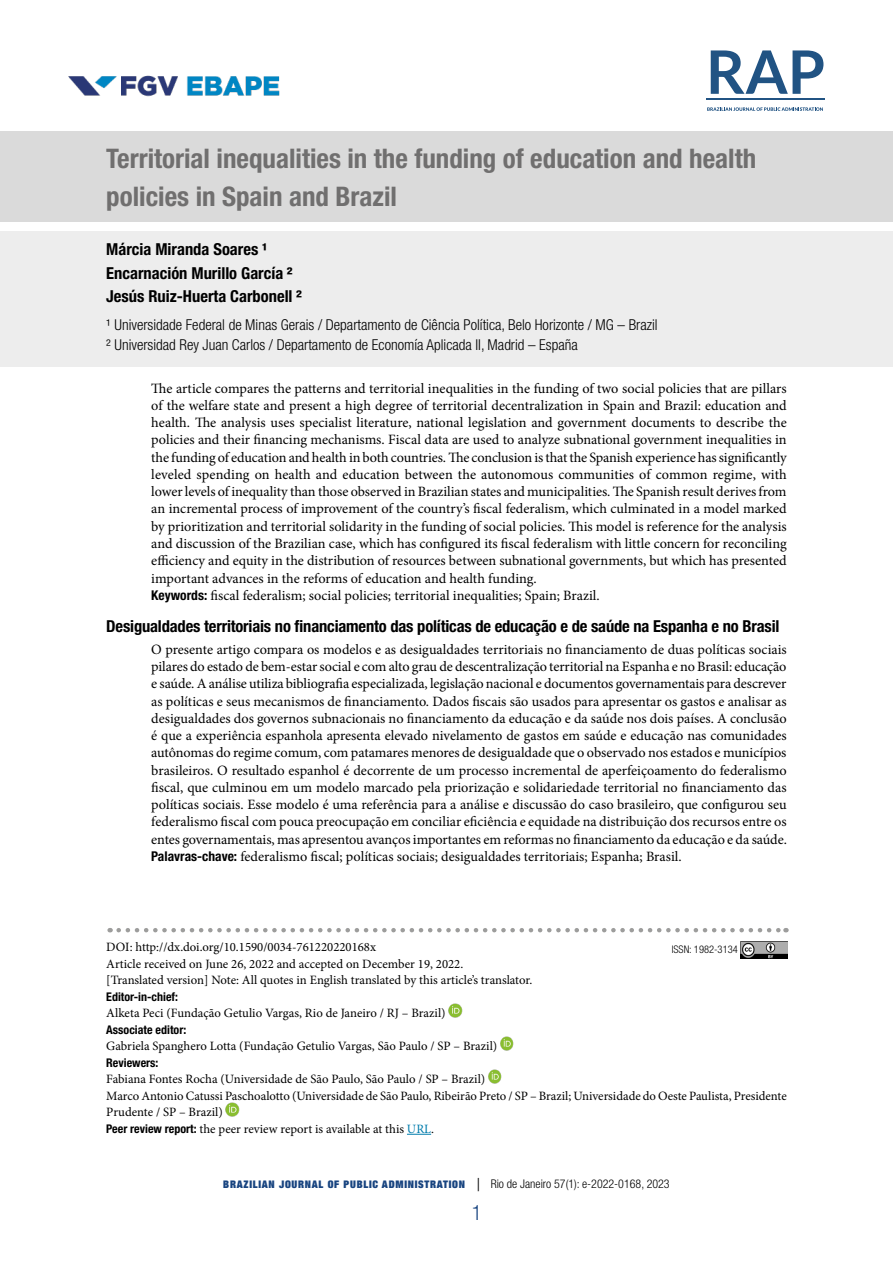
<style>
.page{position:relative;width:893px;height:1263px;background:#fff}
.page>*{position:absolute;margin:0;border:0;box-sizing:border-box;transform-origin:0 0}
.t1{font:700 condensed 27px/37.5px "Helvetica Neue LT Std";color:#706f6f}
.t2{font:300 condensed 21px "Helvetica Neue LT Std";color:#184480}
.t3{font:700 condensed 16.5px/23.7px "Helvetica Neue LT Std";letter-spacing:-.01em;color:#000}
.t4{font:300 condensed 15px/19.5px "Helvetica Neue LT Std";color:#000}
.t5{font:14.25px/17.2px "Minion Pro";color:#000}
.t6{font:12.75px/16.5px "Minion Pro";color:#000}
.t7{font:700 condensed 12px "Helvetica Neue LT Std";color:#000}
.t8{font:900 expanded 10.5px "Helvetica Neue";letter-spacing:.07em;color:#184480}
.t9{font:300 condensed 10.5px "Helvetica Neue LT Std";color:#000}
.s1{font-family:"Helvetica Neue LT Std";font-weight:700;font-stretch:condensed;font-size:13.5px}
.s2{font-family:"Helvetica Neue LT Std";font-weight:700;font-stretch:condensed;font-size:12px}
.s3{color:#007cac}
.s4{font-family:"Helvetica Neue LT Std";font-weight:300;font-stretch:condensed;font-size:18px;color:#000}
.s5{font-family:"Helvetica Neue LT Std";font-weight:300;font-stretch:condensed;font-size:12px;color:#000}
</style>
<div class="page">
<img style="left:68px;top:75px;width:212px;height:22px">
<svg style="left:707px;top:107px;width:116px;height:4px"></svg>
<hr style="left:706px;top:98px;width:119px;height:2px;background:#215383">
<svg style="left:711px;top:50px;width:112px;height:44px"></svg>
<div style="left:0;top:131px;width:892px;height:90px;background:#dadada"></div>
<div style="left:0;top:231px;width:892px;height:135px;background:#ededed"></div>
<svg style="left:119px;top:928px;width:667px;height:4px"></svg>
<img style="left:740px;top:942px;width:47px;height:16px">
<svg style="left:407px;top:1134px;width:24px;height:1px"></svg>
<svg style="left:449px;top:1004px;width:13px;height:13px"></svg>
<img style="left:500px;top:1037px;width:14px;height:13px">
<img style="left:488px;top:1070px;width:14px;height:13px">
<svg style="left:226px;top:1103px;width:13px;height:13px"></svg>
<h1 class="t1" style="left:106px;top:139px;width:651px">Territorial inequalities in the funding of education and health policies in Spain and Brazil</h1>
<p class="t3" style="left:106px;top:237px;width:197px">Márcia Miranda Soares ¹<br>Encarnación Murillo García ²<br>Jesús Ruiz-Huerta Carbonell ²</p>
<p class="t4" style="left:106px;top:315px;width:553px">¹ Universidade Federal de Minas Gerais / Departamento de Ciência Política, Belo Horizonte / MG – Brazil<br>² Universidad Rey Juan Carlos / Departamento de Economía Aplicada II, Madrid – España</p>
<p class="t5" style="left:151px;top:380px;width:637px">The article compares the patterns and territorial inequalities in the funding of two social policies that are pillars of the welfare state and present a high degree of territorial decentralization in Spain and Brazil: education and health. The analysis uses specialist literature, national legislation and government documents to describe the policies and their financing mechanisms. Fiscal data are used to analyze subnational government inequalities in the funding of education and health in both countries. The conclusion is that the Spanish experience has significantly leveled spending on health and education between the autonomous communities of common regime, with lower levels of inequality than those observed in Brazilian states and municipalities. The Spanish result derives from an incremental process of improvement of the country’s fiscal federalism, which culminated in a model marked by prioritization and territorial solidarity in the funding of social policies. This model is reference for the analysis and discussion of the Brazilian case, which has configured its fiscal federalism with little concern for reconciling efficiency and equity in the distribution of resources between subnational governments, but which has presented important advances in the reforms of education and health funding.<br><span class="s1">Keywords:</span> fiscal federalism; social policies; territorial inequalities; Spain; Brazil.</p>
<p class="t3" style="left:106px;top:614px;width:675px">Desigualdades territoriais no financiamento das políticas de educação e de saúde na Espanha e no Brasil</p>
<p class="t5" style="left:151px;top:641px;width:637px;text-align:justify">O presente artigo compara os modelos e as desigualdades territoriais no financiamento de duas políticas sociais pilares do estado de bem-estar social e com alto grau de descentralização territorial na Espanha e no Brasil: educação e saúde. A análise utiliza bibliografia especializada, legislação nacional e documentos governamentais para descrever as políticas e seus mecanismos de financiamento. Dados fiscais são usados para apresentar os gastos e analisar as desigualdades dos governos subnacionais no financiamento da educação e da saúde nos dois países. A conclusão é que a experiência espanhola apresenta elevado nivelamento de gastos em saúde e educação nas comunidades autônomas do regime comum, com patamares menores de desigualdade que o observado nos estados e municípios brasileiros. O resultado espanhol é decorrente de um processo incremental de aperfeiçoamento do federalismo fiscal, que culminou em um modelo marcado pela priorização e solidariedade territorial no financiamento das políticas sociais. Esse modelo é uma referência para a análise e discussão do caso brasileiro, que configurou seu federalismo fiscal com pouca preocupação em conciliar eficiência e equidade na distribuição dos recursos entre os entes governamentais, mas apresentou avanços importantes em reformas no financiamento da educação e da saúde.<br><span class="s1">Palavras-chave:</span> federalismo fiscal; políticas sociais; desigualdades territoriais; Espanha; Brasil.</p>
<p class="t6" style="left:106px;top:939px;width:427px">DOI: http://dx.doi.org/10.1590/0034-761220220168x<br>Article received on June 26, 2022 and accepted on December 19, 2022.<br>[Translated version] Note: All quotes in English translated by this article’s translator.</p>
<p class="t7" style="left:106px;top:989px;width:73px">Editor-in-chief:</p>
<p class="t6" style="left:106px;top:1005px;width:341px">Alketa Peci (Fundação Getulio Vargas, Rio de Janeiro / RJ – Brazil)</p>
<p class="t7" style="left:106px;top:1022px;width:81px">Associate editor:</p>
<p class="t6" style="left:106px;top:1038px;width:392px">Gabriela Spanghero Lotta (Fundação Getulio Vargas, São Paulo / SP – Brazil)</p>
<p class="t7" style="left:106px;top:1055px;width:54px">Reviewers:</p>
<p class="t6" style="left:106px;top:1071px;width:682px">Fabiana Fontes Rocha (Universidade de São Paulo, São Paulo / SP – Brazil)<br>Marco Antonio Catussi Paschoalotto (Universidade de São Paulo, Ribeirão Preto / SP – Brazil; Universidade do Oeste Paulista, Presidente Prudente / SP – Brazil)<br><span class="s2">Peer review report:</span> the peer review report is available at this <span class="s3">URL</span>.</p>
<p class="t9" style="left:672px;top:943px;width:68px">ISSN: 1982-3134</p>
<p class="t8" style="left:223px;top:1177px;width:448px">BRAZILIAN JOURNAL OF PUBLIC ADMINISTRATION <span class="s4">|</span> <span class="s5">Rio de Janeiro 57(1): e-2022-0168, 2023</span></p>
<h2 class="t2" style="left:472px;top:1200px;width:12px">1</h2>
</div>
